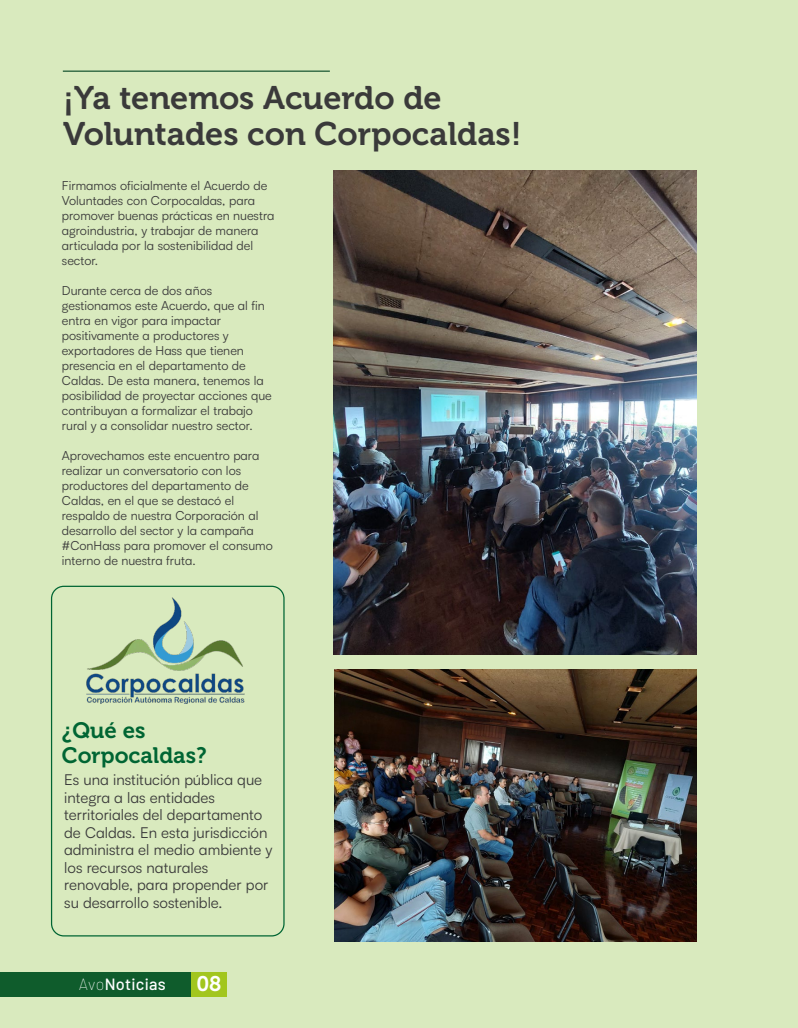
<style>
.page{position:relative;width:798px;height:1028px;background:#fff}
.page>*{position:absolute;margin:0;border:0;box-sizing:border-box;transform-origin:0 0}
.t1{font:32.5px/36.2px "Museo 700";color:#3a3a3a}
.t2{font:22.25px/24.8px "Museo 700";color:#006533}
.t3{font:21px "Museo 700";color:#fff}
.t4{font:500 16.25px "Barlow";letter-spacing:.02em;color:#fff}
.t5{font:15px/17.5px "Satoshi";color:#3a3a3a}
.t6{font:12.5px/15px "Satoshi";color:#3a3a3a}
.s1{font-weight:100}
</style>
<div class="page">
<div style="left:0;top:0;width:797px;height:1028px;background:#d9eabe"></div>
<div style="left:51px;top:585px;width:233px;height:351px;border:1px solid #006533;border-radius:12px"></div>
<hr style="left:63px;top:71px;width:267px;height:1px;background:#1a5733">
<img style="left:86px;top:598px;width:158px;height:105px">
<img style="left:334px;top:670px;width:362px;height:271px">
<img style="left:333px;top:171px;width:363px;height:484px">
<div style="left:0;top:972px;width:191px;height:24px;background:#0f5c2c"></div>
<div style="left:191px;top:972px;width:35px;height:24px;background:#a2c61e"></div>
<h1 class="t1" style="left:63px;top:80px;width:459px">¡Ya tenemos Acuerdo de<br>Voluntades con Corpocaldas!</h1>
<p class="t6" style="left:62px;top:177px;width:214px">Firmamos oficialmente el Acuerdo de<br>Voluntades con Corpocaldas, para promover buenas prácticas en nuestra agroindustria, y trabajar de manera articulada por la sostenibilidad del sector.</p>
<p class="t6" style="left:62px;top:282px;width:211px">Durante cerca de dos años gestionamos este Acuerdo, que al fin entra en vigor para impactar positivamente a productores y exportadores de Hass que tienen presencia en el departamento de Caldas. De esta manera, tenemos la posibilidad de proyectar acciones que contribuyan a formalizar el trabajo rural y a consolidar nuestro sector.</p>
<p class="t6" style="left:62px;top:447px;width:212px">Aprovechamos este encuentro para realizar un conversatorio con los productores del departamento de<br>Caldas, en el que se destacó el respaldo de nuestra Corporación al desarrollo del sector y la campaña #ConHass para promover el consumo interno de nuestra fruta.</p>
<h2 class="t2" style="left:62px;top:718px;width:146px">¿Qué es<br>Corpocaldas?</h2>
<p class="t5" style="left:64px;top:770px;width:210px">Es una institución pública que integra a las entidades territoriales del departamento de Caldas. En esta jurisdicción administra el medio ambiente y los recursos naturales renovable, para propender por su desarrollo sostenible.</p>
<h3 class="t4" style="left:79px;top:973px;width:88px"><span class="s1">Avo</span>Noticias</h3>
<h3 class="t3" style="left:196px;top:972px;width:26px">08</h3>
</div>
